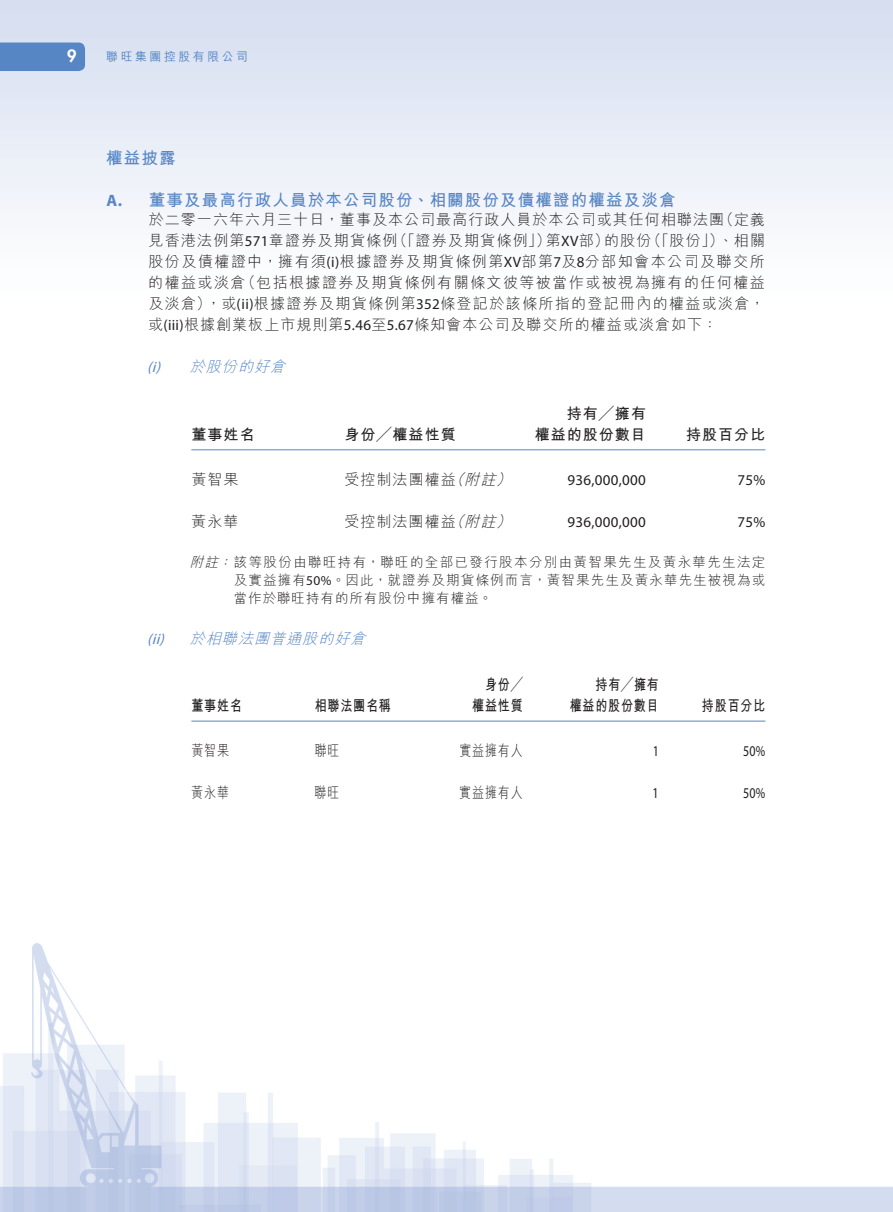
<style>
.page{position:relative;width:893px;height:1212px;background:#fff}
.page>*{position:absolute;margin:0;border:0;box-sizing:border-box;transform-origin:0 0}
.t1{font:700 16.5px "M Hei HK";letter-spacing:.07em;color:#5786c5}
.t2{font:700 16.5px "Myriad Pro";color:#5786c5}
.t3{font:800 16.5px "Futura Std";color:#fff}
.t4{font:300 15px/21px "M Hei HK";letter-spacing:.08em;color:#231f20}
.t5{font:300 15px "M Hei HK";letter-spacing:.1em;color:#231f20}
.t6{font:700 15px "M Hei HK";letter-spacing:.07em;color:#231f20;scale:.8 1}
.t7{font:700 15px "M Hei HK";letter-spacing:.07em;color:#231f20}
.t8{font:15px "Myriad Pro";letter-spacing:.02em;color:#231f20}
.t9{font:300 15px "M Hei HK";letter-spacing:.08em;color:#231f20;scale:.8 1}
.t10{font:italic 300 15px "M Hei HK";color:#5786c5}
.t11{font:italic 300 15px "M Hei HK";color:#231f20}
.t12{font:15px "Myriad Pro";letter-spacing:.02em;color:#231f20;scale:.8 1}
.t13{font:italic 15px "Myriad Pro";color:#5786c5}
.t14{font:300 13.5px/18px "M Hei HK";letter-spacing:.085em;color:#231f20}
.t15{font:italic 300 13.5px "M Hei HK";color:#231f20}
.t16{font:500 12px "M Hei HK";letter-spacing:.23em;color:#5786c5}
.s1{font-family:"Myriad Pro";font-weight:400}
</style>
<div class="page">
<img style="left:0;top:0;width:893px;height:1212px">
<div style="left:0;top:43px;width:85px;height:28px;background:#5786c5"></div>
<hr style="left:191px;top:449px;width:574px;height:1px;background:#5786c5">
<hr style="left:191px;top:721px;width:574px;height:1px;background:#5786c5">
<p class="t3" style="left:67px;top:46px;width:11px">9</p>
<p class="t16" style="left:106px;top:48px;width:143px">聯旺集團控股有限公司</p>
<p class="t1" style="left:106px;top:146px;width:71px">權益披露</p>
<p class="t1" style="left:149px;top:187px;width:528px">董事及最高行政人員於本公司股份、相關股份及債權證的權益及淡倉</p>
<p class="t2" style="left:106px;top:189px;width:17px">A.</p>
<p class="t4" style="left:646px;top:209px;width:120px;text-indent:-497px">於二零一六年六月三十日，董事及本公司最高行政人員於本公司或其任何相聯法團<br>（「股份」）、相關</p>
<p class="t4" style="left:719px;top:209px;width:48px">（定義</p>
<p class="t4" style="left:392px;top:230px;width:160px">（「證券及期貨條例」）</p>
<p class="t4" style="left:546px;top:230px;width:65px">第<span class="s1">XV</span>部）</p>
<p class="t4" style="left:149px;top:230px;width:250px">見香港法例第<span class="s1">571</span>章證券及期貨條例</p>
<p class="t5" style="left:148px;top:251px;width:618px">股份及債權證中，擁有須 <span class="s1">)i(</span> 根據證券及期貨條例第<span class="s1">XV</span>部第及<span class="s1">7 8</span>分部知會本公司及聯交所</p>
<p class="t4" style="left:241px;top:272px;width:525px">（包括根據證券及期貨條例有關條文彼等被當作或被視為擁有的任何權益</p>
<p class="t4" style="left:604px;top:230px;width:49px">的股份</p>
<p class="t4" style="left:206px;top:272px;width:560px;text-indent:-58px">的權益或淡倉<br>，或 <span class="s1">)i i(</span> 根據證券及期貨條例第<span class="s1">352</span>條登記於該條所指的登記冊內的權益或淡倉，</p>
<p class="t4" style="left:148px;top:293px;width:571px">及淡倉）<br>或<span class="s1">(iii)</span>根據創業板上市規則第<span class="s1">5.46</span>至<span class="s1">5.67</span>條知會本公司及聯交所的權益或淡倉如下：</p>
<p class="t10" style="left:190px;top:356px;width:102px">於股份的好倉</p>
<p class="t13" style="left:147px;top:358px;width:19px">)i(</p>
<p class="t7" style="left:191px;top:423px;width:65px">董事姓名</p>
<p class="t4" style="left:191px;top:468px;width:49px">黃智果</p>
<p class="t7" style="left:567px;top:402px;width:81px">持有╱擁有</p>
<p class="t7" style="left:344px;top:423px;width:113px">身份╱權益性質</p>
<p class="t7" style="left:535px;top:423px;width:113px">權益的股份數目</p>
<p class="t7" style="left:686px;top:423px;width:81px">持股百分比</p>
<p class="t11" style="left:449px;top:468px;width:22px">（</p>
<p class="t11" style="left:496px;top:468px;width:22px">(</p>
<p class="t11" style="left:464px;top:468px;width:38px">附註</p>
<p class="t4" style="left:344px;top:468px;width:113px">受控制法團權益</p>
<p class="t8" style="left:567px;top:470px;width:80px">936,000,000</p>
<p class="t8" style="left:737px;top:470px;width:29px">75%</p>
<p class="t13" style="left:147px;top:629px;width:23px">)i i(</p>
<p class="t11" style="left:449px;top:510px;width:22px">（</p>
<p class="t11" style="left:496px;top:510px;width:22px">(</p>
<p class="t11" style="left:464px;top:510px;width:38px">附註</p>
<p class="t4" style="left:191px;top:510px;width:49px">黃永華</p>
<p class="t14" style="left:234px;top:553px;width:533px">該等股份由聯旺持有，聯旺的全部已發行股本分別由黃智果先生及黃永華先生法定</p>
<p class="t4" style="left:344px;top:510px;width:113px">受控制法團權益</p>
<p class="t8" style="left:737px;top:512px;width:29px">75%</p>
<p class="t8" style="left:567px;top:512px;width:80px">936,000,000</p>
<p class="t15" style="left:190px;top:553px;width:34px">附註</p>
<p class="t15" style="left:218px;top:553px;width:20px">：</p>
<p class="t14" style="left:234px;top:571px;width:533px">及實益擁有<span class="s1">50%</span>。因此，就證券及期貨條例而言，黃智果先生及黃永華先生被視為或當作於聯旺持有的所有股份中擁有權益。</p>
<p class="t10" style="left:190px;top:627px;width:182px">於相聯法團普通股的好倉</p>
<p class="t6" style="left:485px;top:673px;width:49px">身份╱</p>
<p class="t6" style="left:595px;top:673px;width:81px">持有╱擁有</p>
<p class="t6" style="left:191px;top:694px;width:65px">董事姓名</p>
<p class="t6" style="left:315px;top:694px;width:97px">相聯法團名稱</p>
<p class="t6" style="left:472px;top:694px;width:65px">權益性質</p>
<p class="t6" style="left:570px;top:694px;width:113px">權益的股份數目</p>
<p class="t6" style="left:702px;top:694px;width:81px">持股百分比</p>
<p class="t9" style="left:191px;top:740px;width:49px">黃智果</p>
<p class="t9" style="left:315px;top:740px;width:33px">聯旺</p>
<p class="t9" style="left:459px;top:740px;width:81px">實益擁有人</p>
<p class="t12" style="left:653px;top:741px;width:9px">1</p>
<p class="t12" style="left:743px;top:741px;width:29px">50%</p>
<p class="t9" style="left:191px;top:782px;width:49px">黃永華</p>
<p class="t9" style="left:315px;top:782px;width:33px">聯旺</p>
<p class="t9" style="left:459px;top:782px;width:81px">實益擁有人</p>
<p class="t12" style="left:653px;top:783px;width:9px">1</p>
<p class="t12" style="left:743px;top:783px;width:29px">50%</p>
</div>
